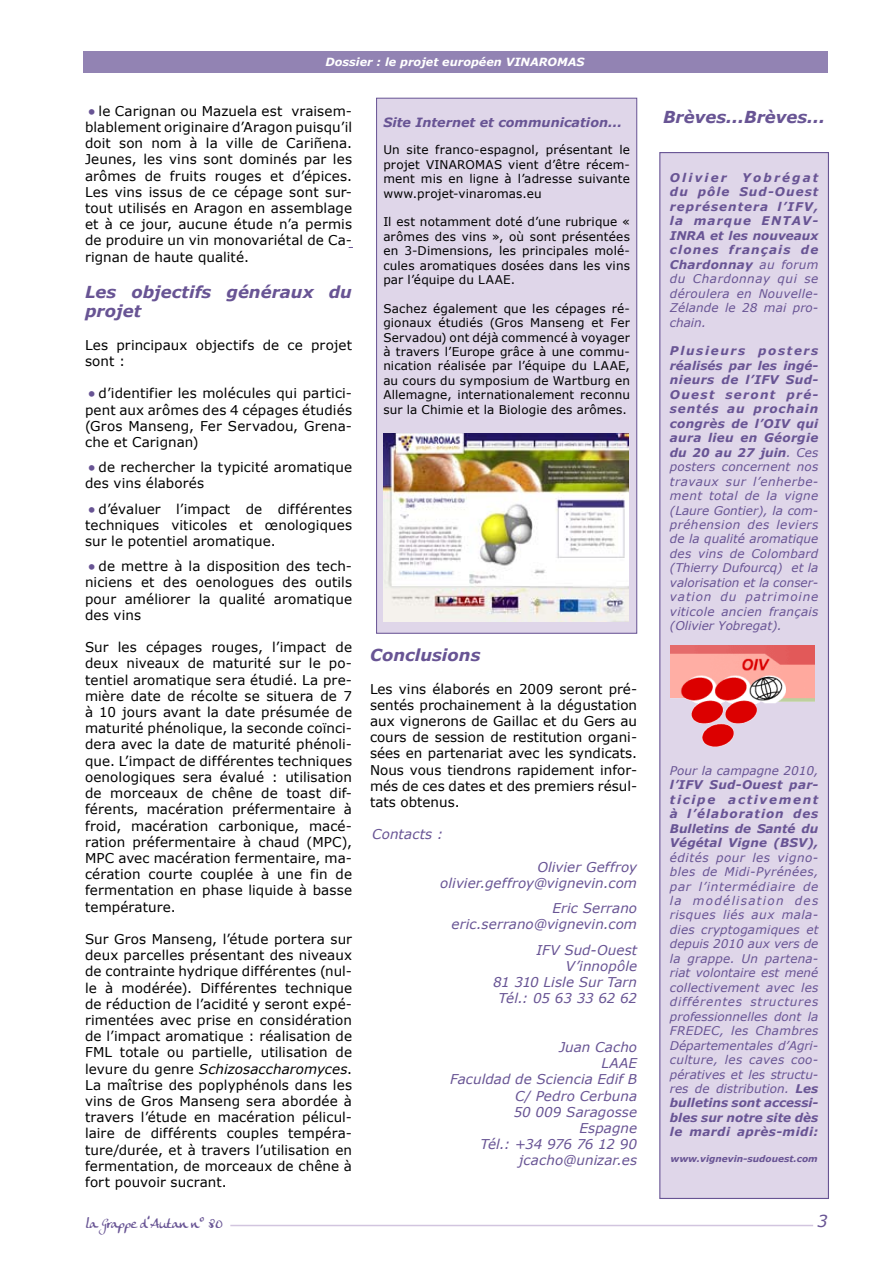
<style>
.page{position:relative;width:893px;height:1263px;background:#fff}
.page>*{position:absolute;margin:0;border:0;box-sizing:border-box;transform-origin:0 0}
.t1{font:italic 700 16.5px/19.8px "Verdana";color:#685494}
.t2{font:italic 16.5px "Verdana";color:#685494}
.t3{font:13.5px/16.2px "Verdana";letter-spacing:.005em;color:#000;text-align:justify}
.t4{font:italic 13.5px/16.2px "Verdana";letter-spacing:.005em;color:#685494;text-align:right}
.t5{font:13.5px "Anke Calligraphic FG";color:#685494}
.t6{font:italic 700 12.75px "Verdana";color:#685494}
.t7{font:italic 12px/14.4px "Verdana";letter-spacing:.005em;color:#685494;text-align:justify}
.t8{font:12px/14.4px "Verdana";letter-spacing:.01em;color:#000;text-align:justify}
.t9{font:italic 700 12px/14.4px "Verdana";letter-spacing:.02em;color:#685494;text-align:justify}
.t10{font:italic 700 12px "Verdana";letter-spacing:.175em;color:#685494}
.t11{font:italic 700 11.25px "Verdana";color:#fff}
.t12{font:italic 700 9px "Verdana";color:#685494}
.s1{font-family:"Comic Sans MS";font-weight:700;font-size:21px;color:#685494}
.s2{font-style:italic}
.s3{font-weight:400}
.s4{font-weight:700}
</style>
<div class="page">
<div style="left:83px;top:51px;width:744px;height:21px;background:#9283b3"></div>
<hr style="left:230px;top:1225px;width:583px;height:1px;background:#d2c5df">
<div style="left:659px;top:152px;width:170px;height:1047px;background:#dfd6e9"></div>
<div style="left:377px;top:98px;width:260px;height:535px;background:#dfd6e9"></div>
<div style="left:376px;top:98px;width:261px;height:536px;border:1px solid #685494"></div>
<img style="left:383px;top:434px;width:246px;height:188px">
<img style="left:670px;top:645px;width:145px;height:101px">
<p class="t11" style="left:325px;top:55px;width:261px">Dossier : le projet européen VINAROMAS</p>
<p class="t3" style="left:85px;top:102px;width:269px"><span class="s1">●</span>le Carignan ou Mazuela est vraisem&shy;blablement originaire d’Aragon puisqu’il doit son nom à la ville de Cariñena.<br>Jeunes, les vins sont dominés par les arômes de fruits rouges et d’épices.<br>Les vins issus de ce cépage sont sur&shy;tout utilisés en Aragon en assemblage et à ce jour, aucune étude n’a permis de produire un vin monovariétal de Ca&shy;rignan de haute qualité.</p>
<p class="t1" style="left:85px;top:281px;width:269px">Les objectifs généraux du projet</p>
<p class="t3" style="left:85px;top:336px;width:269px">Les principaux objectifs de ce projet sont :</p>
<p class="t3" style="left:85px;top:385px;width:269px"><span class="s1">●</span>d’identifier les molécules qui partici&shy;pent aux arômes des 4 cépages étudiés (Gros Manseng, Fer Servadou, Grena&shy;che et Carignan)</p>
<p class="t3" style="left:85px;top:459px;width:269px"><span class="s1">●</span>de rechercher la typicité aromatique des vins élaborés</p>
<p class="t3" style="left:85px;top:500px;width:268px"><span class="s1">●</span>d’évaluer l’impact de différentes techniques viticoles et œnologiques sur le potentiel aromatique.</p>
<p class="t3" style="left:85px;top:558px;width:269px"><span class="s1">●</span>de mettre à la disposition des tech&shy;niciens et des oenologues des outils pour améliorer la qualité aromatique des vins</p>
<p class="t3" style="left:85px;top:639px;width:269px">Sur les cépages rouges, l’impact de deux niveaux de maturité sur le po&shy;tentiel aromatique sera étudié. La pre&shy;mière date de récolte se situera de 7 à 10 jours avant la date présumée de maturité phénolique, la seconde coïnci&shy;dera avec la date de maturité phénoli&shy;que. L’impact de différentes techniques oenologiques sera évalué : utilisation de morceaux de chêne de toast dif&shy;férents, macération préfermentaire à froid, macération carbonique, macé&shy;ration préfermentaire à chaud (MPC), MPC avec macération fermentaire, ma&shy;cération courte couplée à une fin de fermentation en phase liquide à basse température.</p>
<p class="t3" style="left:85px;top:930px;width:269px">Sur Gros Manseng, l’étude portera sur deux parcelles présentant des niveaux de contrainte hydrique différentes (nul&shy;le à modérée). Différentes technique de réduction de l’acidité y seront expé&shy;rimentées avec prise en considération de l’impact aromatique : réalisation de FML totale ou partielle, utilisation de levure du genre <span class="s2">Schizosaccharomyces</span>.<br>La maîtrise des poplyphénols dans les vins de Gros Manseng sera abordée à travers l’étude en macération pélicul&shy;laire de différents couples tempéra&shy;ture/durée, et à travers l’utilisation en fermentation, de morceaux de chêne à fort pouvoir sucrant.</p>
<p class="t5" style="left:86px;top:1215px;width:139px">la Grappe d’Autan n° 80</p>
<p class="t6" style="left:383px;top:115px;width:240px">Site Internet et communication...</p>
<p class="t1" style="left:663px;top:107px;width:164px">Brèves...Brèves...</p>
<p class="t8" style="left:383px;top:142px;width:248px">Un site franco-espagnol, présentant le projet VINAROMAS vient d’être récem&shy;ment mis en ligne à l’adresse suivante www.projet-vinaromas.eu</p>
<p class="t8" style="left:383px;top:214px;width:248px">Il est notamment doté d’une rubrique « arômes des vins », où sont présentées en 3-Dimensions, les principales molé&shy;cules aromatiques dosées dans les vins par l’équipe du LAAE.</p>
<p class="t8" style="left:383px;top:301px;width:248px">Sachez également que les cépages ré&shy;gionaux étudiés (Gros Manseng et Fer Servadou) ont déjà commencé à voyager à travers l’Europe grâce à une commu&shy;nication réalisée par l’équipe du LAAE, au cours du symposium de Wartburg en Allemagne, internationalement reconnu sur la Chimie et la Biologie des arômes.</p>
<p class="t9" style="left:670px;top:170px;width:150px;text-indent:72px">Yobrégat du pôle Sud-Ouest représentera l’IFV, la marque ENTAV-INRA et les nouveaux clones français de Chardonnay <span class="s3">au forum du Chardonnay qui se déroulera en Nouvelle-Zélande le 28 mai pro&shy;chain.</span></p>
<p class="t7" style="left:670px;top:343px;width:150px"><span class="s4">Plusieurs posters réalisés par les ingé&shy;nieurs de l’IFV Sud-Ouest seront pré&shy;sentés au prochain congrès de l’OIV qui aura lieu en Géorgie du 20 au 27 juin</span>. Ces posters concernent nos travaux sur l’enherbe&shy;ment total de la vigne (Laure Gontier), la com&shy;préhension des leviers de la qualité aromatique des vins de Colombard (Thierry Dufourcq) et la valorisation et la conser&shy;vation du patrimoine viticole ancien français (Olivier Yobregat).</p>
<p class="t10" style="left:670px;top:170px;width:58px">Olivier</p>
<p class="t1" style="left:370px;top:645px;width:112px">Conclusions</p>
<p class="t3" style="left:370px;top:680px;width:269px">Les vins élaborés en 2009 seront pré&shy;sentés prochainement à la dégustation aux vignerons de Gaillac et du Gers au cours de session de restitution organi&shy;sées en partenariat avec les syndicats.<br>Nous vous tiendrons rapidement infor&shy;més de ces dates et des premiers résul&shy;tats obtenus.</p>
<p class="t4" style="left:372px;top:826px;width:72px">Contacts :</p>
<p class="t4" style="left:440px;top:858px;width:198px">Olivier Geffroy olivier.geffroy@vignevin.com</p>
<p class="t4" style="left:451px;top:900px;width:187px">Eric Serrano eric.serrano@vignevin.com</p>
<p class="t4" style="left:493px;top:941px;width:145px">IFV Sud-Ouest<br>V’innopôle<br>81 310 Lisle Sur Tarn<br>Tél.: 05 63 33 62 62</p>
<p class="t4" style="left:450px;top:1038px;width:189px">Juan Cacho<br>LAAE<br>Faculdad de Sciencia Edif B<br>C/ Pedro Cerbuna<br>50 009 Saragosse<br>Espagne<br>Tél.: +34 976 76 12 90 jcacho@unizar.es</p>
<p class="t7" style="left:670px;top:763px;width:150px">Pour la campagne 2010,</p>
<p class="t9" style="left:670px;top:777px;width:150px">l’IFV Sud-Ouest par&shy;ticipe activement à l’élaboration des Bulletins de Santé du Végétal Vigne (BSV),</p>
<p class="t7" style="left:670px;top:850px;width:150px">édités pour les vigno&shy;bles de Midi-Pyrénées, par l’intermédiaire de la modélisation des risques liés aux mala&shy;dies cryptogamiques et depuis 2010 aux vers de la grappe. Un partena&shy;riat volontaire est mené collectivement avec les différentes structures professionnelles dont la FREDEC, les Chambres Départementales d’Agri&shy;culture, les caves coo&shy;pératives et les structu&shy;res de distribution. <span class="s4">Les bulletins sont accessi&shy;bles sur notre site dès le mardi après-midi:</span></p>
<p class="t12" style="left:670px;top:1153px;width:149px">www.vignevin-sudouest.com</p>
<p class="t2" style="left:817px;top:1211px;width:12px">3</p>
</div>
